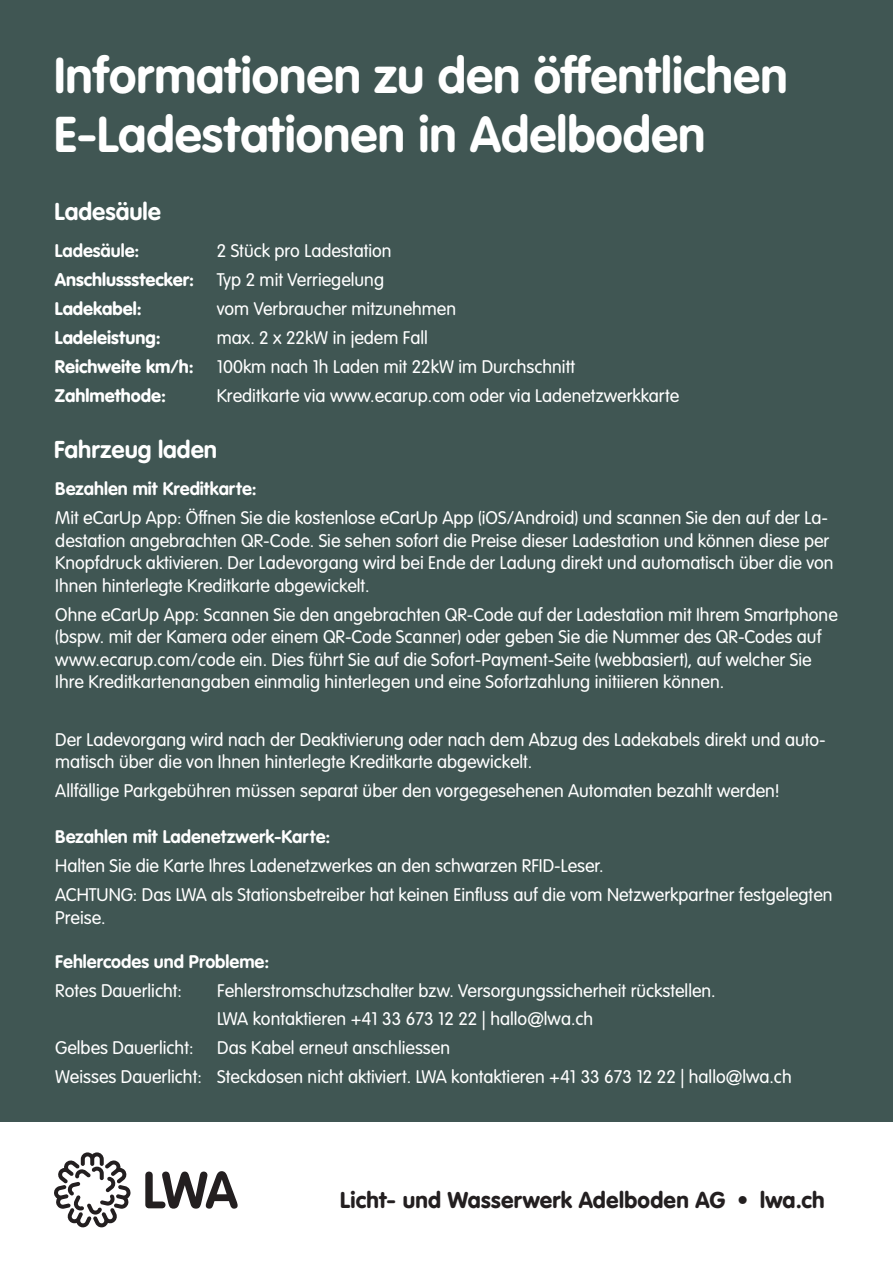
<style>
.page{position:relative;width:893px;height:1263px;background:#405653}
.page>*{position:absolute;margin:0;border:0;box-sizing:border-box;transform-origin:0 0}
.t1{font:700 49.5px/59.4px "VAG Rounded Next";color:#fff}
.t2{font:700 24px "VAG Rounded Next";color:#fff}
.t3{font:800 22.5px "VAG Rounded Next";letter-spacing:.015em;color:#231f20}
.t4{font:18px/22.5px "VAG Rounded Next";color:#fff}
.t5{font:700 18px "VAG Rounded Next";color:#fff}
.t6{font:800 18px "VAG Rounded Next";color:#fff}
</style>
<div class="page">
<div style="left:0;top:1123px;width:893px;height:140px;background:#fff"></div>
<svg style="left:145px;top:1171px;width:93px;height:37px"></svg>
<svg style="left:54px;top:1152px;width:77px;height:75px"></svg>
<p class="t1" style="left:54px;top:46px;width:735px">Informationen zu den öffentlichen<br>E-Ladestationen in Adelboden</p>
<p class="t2" style="left:55px;top:196px;width:108px">Ladesäule</p>
<p class="t5" style="left:55px;top:239px;width:86px">Ladesäule:</p>
<p class="t4" style="left:217px;top:240px;width:176px">2 Stück pro Ladestation</p>
<p class="t6" style="left:55px;top:268px;width:141px">Anschlussstecker:</p>
<p class="t4" style="left:217px;top:269px;width:169px">Typ 2 mit Verriegelung</p>
<p class="t6" style="left:55px;top:297px;width:88px">Ladekabel:</p>
<p class="t4" style="left:217px;top:298px;width:241px">vom Verbraucher mitzunehmen</p>
<p class="t6" style="left:55px;top:326px;width:108px">Ladeleistung:</p>
<p class="t4" style="left:217px;top:327px;width:213px">max. 2 x 22kW in jedem Fall</p>
<p class="t6" style="left:55px;top:355px;width:140px">Reichweite km/h:</p>
<p class="t4" style="left:217px;top:356px;width:360px">100km nach 1h Laden mit 22kW im Durchschnitt</p>
<p class="t6" style="left:55px;top:383px;width:113px">Zahlmethode:</p>
<p class="t4" style="left:217px;top:385px;width:464px">Kreditkarte via www.ecarup.com oder via Ladenetzwerkkarte</p>
<p class="t2" style="left:54px;top:434px;width:165px">Fahrzeug laden</p>
<p class="t5" style="left:55px;top:477px;width:203px">Bezahlen mit Kreditkarte:</p>
<p class="t4" style="left:55px;top:507px;width:780px">Mit eCarUp App: Öffnen Sie die kostenlose eCarUp App (iOS/Android) und scannen Sie den auf der La&shy;destation angebrachten QR-Code. Sie sehen sofort die Preise dieser Ladestation und können diese per Knopfdruck aktivieren. Der Ladevorgang wird bei Ende der Ladung direkt und automatisch über die von Ihnen hinterlegte Kreditkarte abgewickelt.</p>
<p class="t4" style="left:55px;top:603px;width:784px">Ohne eCarUp App: Scannen Sie den angebrachten QR-Code auf der Ladestation mit Ihrem Smartphone (bspw. mit der Kamera oder einem QR-Code Scanner) oder geben Sie die Nummer des QR-Codes auf www.ecarup.com/code ein. Dies führt Sie auf die Sofort-Payment-Seite (webbasiert), auf welcher Sie Ihre Kreditkartenangaben einmalig hinterlegen und eine Sofortzahlung initiieren können.</p>
<p class="t4" style="left:55px;top:729px;width:772px">Der Ladevorgang wird nach der Deaktivierung oder nach dem Abzug des Ladekabels direkt und auto&shy;matisch über die von Ihnen hinterlegte Kreditkarte abgewickelt.</p>
<p class="t4" style="left:55px;top:780px;width:726px">Allfällige Parkgebühren müssen separat über den vorgegesehenen Automaten bezahlt werden!</p>
<p class="t5" style="left:55px;top:825px;width:277px">Bezahlen mit Ladenetzwerk-Karte:</p>
<p class="t4" style="left:55px;top:855px;width:550px">Halten Sie die Karte Ihres Ladenetzwerkes an den schwarzen RFID-Leser.</p>
<p class="t4" style="left:55px;top:884px;width:779px">ACHTUNG: Das LWA als Stationsbetreiber hat keinen Einfluss auf die vom Netzwerkpartner festgelegten<br>Preise.</p>
<p class="t5" style="left:55px;top:950px;width:216px">Fehlercodes und Probleme:</p>
<p class="t4" style="left:55px;top:979px;width:128px">Rotes Dauerlicht:</p>
<p class="t4" style="left:217px;top:979px;width:500px">Fehlerstromschutzschalter bzw. Versorgungssicherheit rückstellen.</p>
<p class="t4" style="left:217px;top:1008px;width:377px">LWA kontaktieren +41 33 673 12 22 | hallo@lwa.ch</p>
<p class="t4" style="left:55px;top:1037px;width:140px">Gelbes Dauerlicht:</p>
<p class="t4" style="left:217px;top:1037px;width:234px">Das Kabel erneut anschliessen</p>
<p class="t4" style="left:55px;top:1066px;width:738px">Weisses Dauerlicht: Steckdosen nicht aktiviert. LWA kontaktieren +41 33 673 12 22 | hallo@lwa.ch</p>
<p class="t3" style="left:340px;top:1185px;width:486px">Licht- und Wasserwerk Adelboden AG • lwa.ch</p>
</div>
